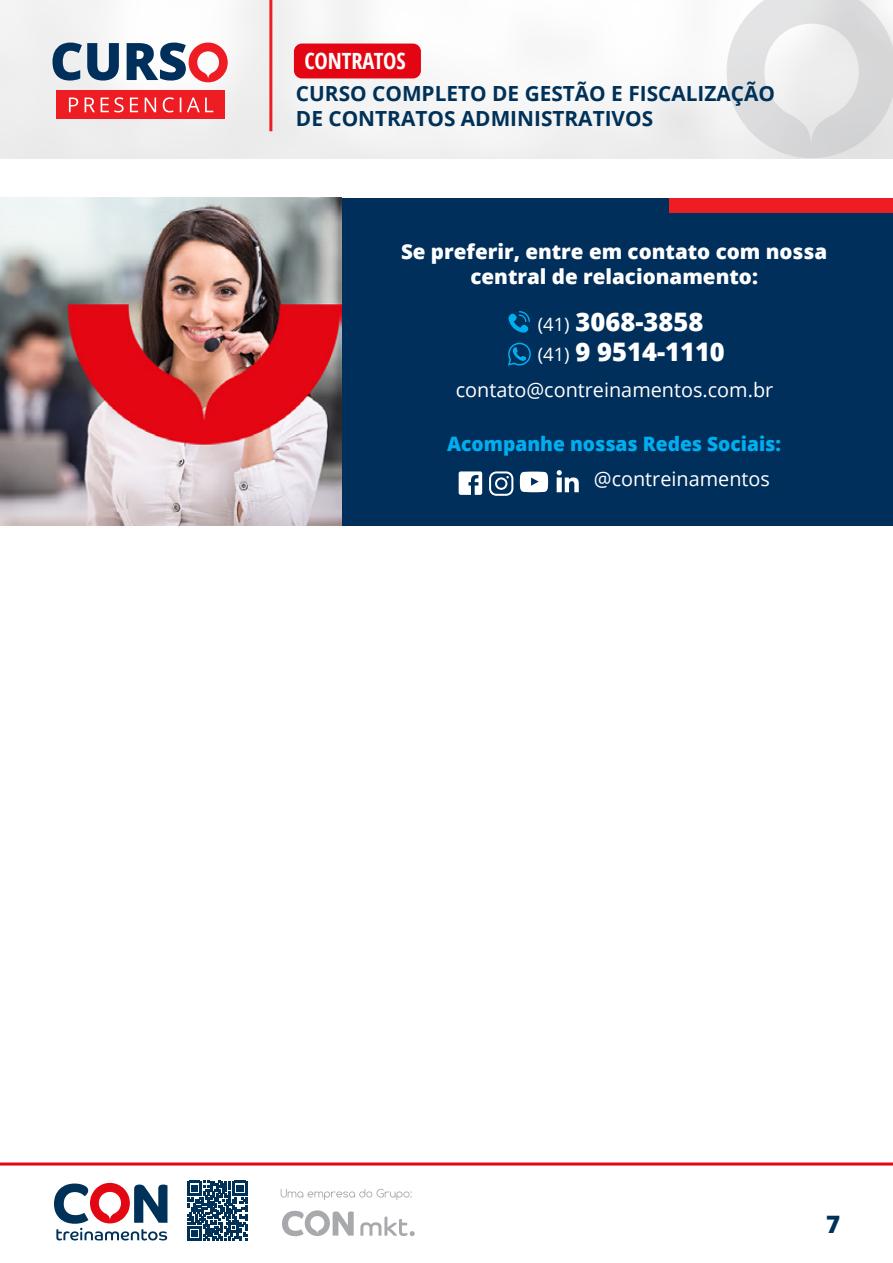
<style>
.page{position:relative;width:893px;height:1263px;background:#fff}
.page>*{position:absolute;margin:0;border:0;box-sizing:border-box;transform-origin:0 0}
.t1{font:800 25.5px/30.6px "Open Sans";color:#fff}
.t2{font:800 24px "Open Sans";color:#003158}
.t3{font:700 condensed 22.35px "Open Sans";color:#fff}
.t4{font:700 20.85px/25px "Open Sans";color:#003158}
.t5{font:800 20.55px/24.6px "Open Sans";color:#fff;text-align:center}
.t6{font:19.8px "Open Sans";color:#fff}
.t7{font:800 19.8px "Open Sans";color:#00aeef}
.s1{font-weight:400;font-size:18.45px}
</style>
<div class="page">
<img style="left:0;top:0;width:893px;height:158px">
<svg style="left:0;top:1162px;width:893px;height:79px"></svg>
<svg style="left:281px;top:1189px;width:131px;height:11px"></svg>
<svg style="left:360px;top:1216px;width:55px;height:20px"></svg>
<svg style="left:282px;top:1210px;width:72px;height:26px"></svg>
<svg style="left:54px;top:1183px;width:113px;height:57px"></svg>
<svg style="left:187px;top:1181px;width:60px;height:60px"></svg>
<hr style="left:269px;top:0;width:3px;height:131px;background:#ee1d23">
<svg style="left:52px;top:43px;width:176px;height:39px"></svg>
<div style="left:56px;top:90px;width:169px;height:28px;background:#ee1d23"></div>
<svg style="left:69px;top:97px;width:144px;height:15px"></svg>
<div style="left:294px;top:44px;width:127px;height:34px;background:#e30512;border-radius:8px"></div>
<div style="left:0;top:198px;width:893px;height:327px;background:#002f5b"></div>
<div style="left:669px;top:198px;width:224px;height:14px;background:#ee1d23"></div>
<img style="left:0;top:198px;width:341px;height:327px">
<svg style="left:508px;top:343px;width:23px;height:23px"></svg>
<svg style="left:459px;top:471px;width:23px;height:24px"></svg>
<svg style="left:489px;top:471px;width:24px;height:25px"></svg>
<svg style="left:520px;top:472px;width:28px;height:20px"></svg>
<svg style="left:557px;top:470px;width:22px;height:22px"></svg>
<svg style="left:508px;top:311px;width:22px;height:22px"></svg>
<p class="t3" style="left:304px;top:45px;width:103px">CONTRATOS</p>
<p class="t4" style="left:296px;top:80px;width:481px">CURSO COMPLETO DE GESTÃO E FISCALIZAÇÃO<br>DE CONTRATOS ADMINISTRATIVOS</p>
<p class="t5" style="left:401px;top:238px;width:428px">Se preferir, entre em contato com nossa central de relacionamento:</p>
<p class="t1" style="left:538px;top:305px;width:189px"><span class="s1">(41)</span> 3068-3858 <span class="s1">(41)</span> 9 9514-1110</p>
<p class="t6" style="left:456px;top:377px;width:319px">contato@contreinamentos.com.br</p>
<p class="t7" style="left:447px;top:429px;width:335px">Acompanhe nossas Redes Sociais:</p>
<p class="t6" style="left:594px;top:466px;width:178px">@contreinamentos</p>
<p class="t2" style="left:826px;top:1206px;width:16px">7</p>
</div>
